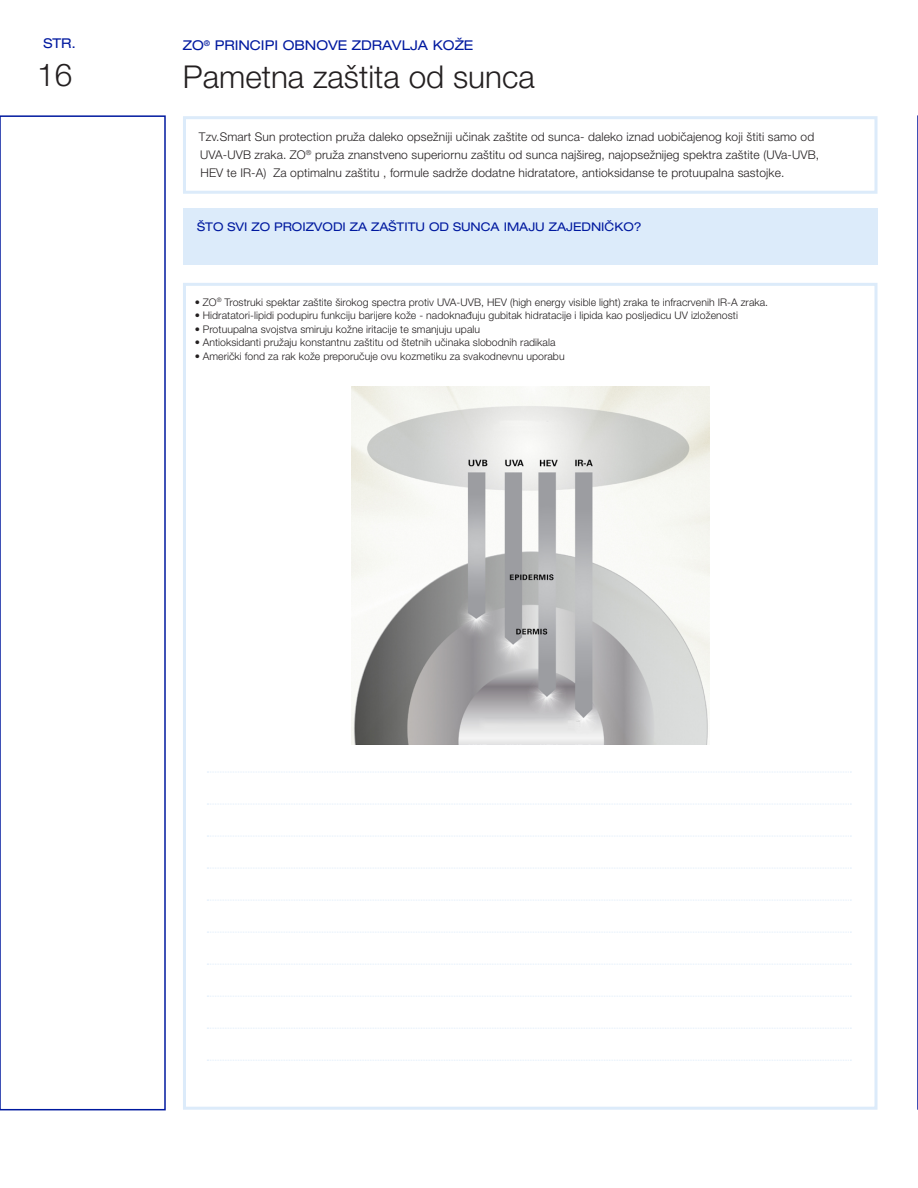
<style>
.page{position:relative;width:918px;height:1188px;background:#fff}
.page>*{position:absolute;margin:0;border:0;box-sizing:border-box;transform-origin:0 0}
.Page_Header_Level_2{font:300 31.5px "Helvetica Neue LT Pro";color:#231f20}
.Page_Header_Level_1{font:expanded 13.5px "Helvetica Neue LT Pro";color:#00199f}
.Body_Copy{font:300 12px/18px "Helvetica Neue LT Pro";letter-spacing:.01em;color:#231f20}
.Section_Level_1{font:expanded 12px "Helvetica Neue LT Pro";color:#00199f}
.Body_Table{font:300 10.5px "Helvetica Neue LT Pro";letter-spacing:.005em;color:#231f20}
</style>
<div class="page">
<div style="left:183px;top:283px;width:695px;height:827px;border:3px solid #dcebfa"></div>
<div style="left:183px;top:116px;width:695px;height:78px;border:3px solid #dcebfa"></div>
<div style="left:183px;top:209px;width:695px;height:56px;background:#dcebfa"></div>
<svg style="left:207px;top:996px;width:644px;height:1px"></svg>
<svg style="left:207px;top:772px;width:644px;height:1px"></svg>
<svg style="left:207px;top:868px;width:644px;height:1px"></svg>
<svg style="left:207px;top:964px;width:644px;height:1px"></svg>
<svg style="left:207px;top:1028px;width:644px;height:1px"></svg>
<svg style="left:207px;top:804px;width:644px;height:1px"></svg>
<svg style="left:207px;top:900px;width:644px;height:1px"></svg>
<svg style="left:207px;top:1060px;width:644px;height:1px"></svg>
<svg style="left:207px;top:836px;width:644px;height:1px"></svg>
<svg style="left:207px;top:932px;width:644px;height:1px"></svg>
<img style="left:352px;top:387px;width:358px;height:358px">
<svg style="left:917px;top:115px;width:1px;height:995px"></svg>
<p class="Page_Header_Level_1" style="left:43px;top:36px;width:34px">STR.</p>
<h1 class="Page_Header_Level_2" style="left:37px;top:55px;width:37px">16</h1>
<p class="Page_Header_Level_1" style="left:183px;top:37px;width:292px">ZO<sup>®</sup> PRINCIPI OBNOVE ZDRAVLJA KOŽE</p>
<p class="Page_Header_Level_2" style="left:183px;top:57px;width:353px">Pametna zaštita od sunca</p>
<p class="Body_Copy" style="left:199px;top:128px;width:622px">Tzv.Smart Sun protection pruža daleko opsežniji učinak zaštite od sunca- daleko iznad uobičajenog koji štiti samo od<br>UVA-UVB zraka. ZO<sup>®</sup> pruža znanstveno superiornu zaštitu od sunca najšireg, najopsežnijeg spektra zaštite (UVa-UVB,<br>HEV te IR-A) Za optimalnu zaštitu , formule sadrže dodatne hidratatore, antioksidanse te protuupalna sastojke.</p>
<p class="Section_Level_1" style="left:197px;top:220px;width:446px">ŠTO SVI ZO PROIZVODI ZA ZAŠTITU OD SUNCA IMAJU ZAJEDNIČKO?</p>
<p class="Body_Table" style="left:195px;top:295px;width:575px">• ZO<sup>®</sup> Trostruki spektar zaštite širokog spectra protiv UVA-UVB, HEV (high energy visible light) zraka te infracrvenih IR-A zraka.</p>
<p class="Body_Table" style="left:195px;top:309px;width:545px">• Hidratatori-lipidi podupiru funkciju barijere kože - nadoknađuju gubitak hidratacije i lipida kao posljedicu UV izloženosti</p>
<p class="Body_Table" style="left:195px;top:322px;width:287px">• Protuupalna svojstva smiruju kožne iritacije te smanjuju upalu</p>
<p class="Body_Table" style="left:195px;top:336px;width:362px">• Antioksidanti pružaju konstantnu zaštitu od štetnih učinaka slobodnih radikala</p>
<p class="Body_Table" style="left:195px;top:349px;width:371px">• Američki fond za rak kože preporučuje ovu kozmetiku za svakodnevnu uporabu</p>
</div>
